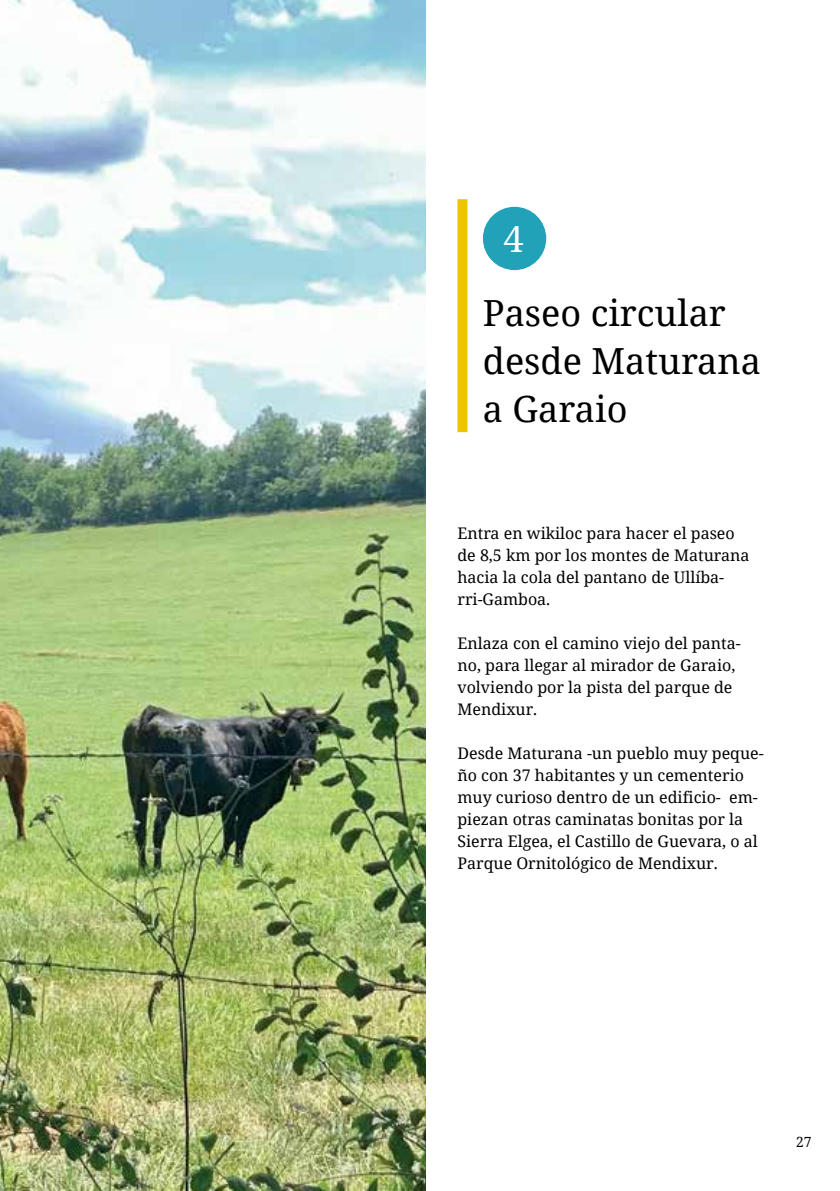
<style>
.page{position:relative;width:840px;height:1191px;background:#fff}
.page>*{position:absolute;margin:0;border:0;box-sizing:border-box;transform-origin:0 0}
.t1{font:36px/48px "Noto Serif";color:#000}
.t2{font:36px "Noto Serif";color:#fff}
.t3{font:16px/22px "Noto Serif";color:#000}
.t4{font:14px "Noto Serif";color:#000}
</style>
<div class="page">
<img style="left:0;top:0;width:425px;height:1191px">
<div style="left:482px;top:207px;width:64px;height:63px;background:#21a2b9;border-radius:50%"></div>
<div style="left:457px;top:199px;width:10px;height:233px;background:#edc500"></div>
<h1 class="t2" style="left:503px;top:214px;width:22px">4</h1>
<h1 class="t1" style="left:482px;top:287px;width:279px">Paseo circular desde Maturana a Garaio</h1>
<p class="t3" style="left:457px;top:522px;width:293px">Entra en wikiloc para hacer el paseo de 8,5 km por los montes de Maturana hacia la cola del pantano de Ullíba&shy;rri-Gamboa.</p>
<p class="t3" style="left:457px;top:632px;width:285px">Enlaza con el camino viejo del panta&shy;no, para llegar al mirador de Garaio, volviendo por la pista del parque de<br>Mendixur.</p>
<p class="t3" style="left:457px;top:742px;width:308px">Desde Maturana -un pueblo muy peque&shy;ño con 37 habitantes y un cementerio muy curioso dentro de un edificio- em&shy;piezan otras caminatas bonitas por la Sierra Elgea, el Castillo de Guevara, o al Parque Ornitológico de Mendixur.</p>
<p class="t4" style="left:795px;top:1132px;width:17px">27</p>
</div>
